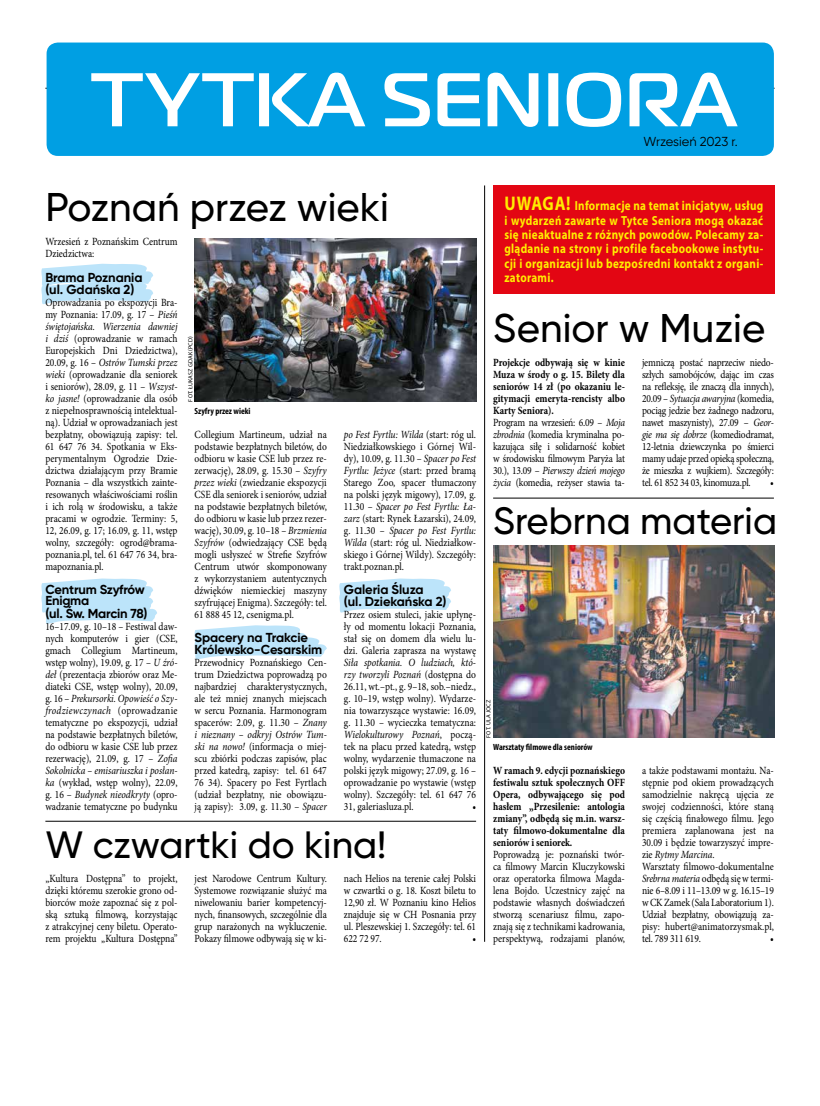
<style>
.page{position:relative;width:820px;height:1106px;background:#fff}
.page>*{position:absolute;margin:0;border:0;box-sizing:border-box;transform-origin:0 0}
.t1{font:500 40px "Gilroy";color:#000}
.t2{font:500 38px "Gilroy";color:#000}
.t3{font:700 13.2px/14.4px "Myriad Pro";letter-spacing:.03em;color:#ffed00;text-align:justify;scale:.84 1}
.t4{font:700 13px/12px "Gilroy";letter-spacing:-.01em;color:#000}
.t5{font:13px "Gilroy";letter-spacing:-.01em;color:#000}
.t6{font:11px/12px "Minion Pro";letter-spacing:-.005em;color:#000;text-align:justify;scale:.86 1}
.t7{font:700 11px/12px "Minion Pro";color:#000;text-align:justify;scale:.86 1}
.t8{font:700 condensed 9px "Myriad Pro";color:#000}
.t9{font:6px "Myriad Pro";letter-spacing:.02em;color:#000}
.s1{font-style:italic}
.s2{font-size:19.8px}
.s3{font-weight:700}
</style>
<div class="page">
<svg style="left:41px;top:263px;width:112px;height:41px;background:#c7e8fa"></svg>
<svg style="left:41px;top:578px;width:116px;height:46px"></svg>
<svg style="left:339px;top:578px;width:112px;height:34px;background:#c7e8fa"></svg>
<svg style="left:194px;top:625px;width:133px;height:34px"></svg>
<hr style="left:45px;top:88px;width:729px;height:1px;background:#0a0a0a">
<div style="left:47px;top:43px;width:726px;height:113px;background:#009fe3;border-radius:11px"></div>
<svg style="left:91px;top:73px;width:646px;height:54px"></svg>
<hr style="left:484px;top:185px;width:1px;height:756px;background:#000">
<div style="left:493px;top:185px;width:281px;height:108px;background:#e30613"></div>
<hr style="left:493px;top:497px;width:280px;height:1px;background:#000">
<hr style="left:45px;top:820px;width:431px;height:1px;background:#000">
<img style="left:493px;top:545px;width:281px;height:192px">
<img style="left:194px;top:238px;width:282px;height:163px">
<p class="t5" style="left:643px;top:134px;width:95px">Wrzesień 2023 r.</p>
<h1 class="t1" style="left:45px;top:183px;width:345px">Poznań przez wieki</h1>
<p class="t6" style="left:45px;top:236px;width:155px">Wrzesień z Poznańskim Centrum<br>Dziedzictwa:</p>
<p class="t4" style="left:45px;top:271px;width:99px">Brama Poznania (ul. Gdańska 2)</p>
<p class="t6" style="left:45px;top:296px;width:155px">Oprowadzania po ekspozycji Bra&shy;my Poznania: 17.09, g. 17 – <span class="s1">Pieśń świętojańska. Wierzenia dawniej i dziś</span> (oprowadzanie w ramach Europejskich Dni Dziedzictwa), 20.09, g. 16 – <span class="s1">Ostrów Tumski przez wieki</span> (oprowadzanie dla seniorek i seniorów), 28.09, g. 11 – <span class="s1">Wszyst&shy;ko jasne!</span> (oprowadzanie dla osób z niepełnosprawnością intelektual&shy;ną). Udział w oprowadzaniach jest bezpłatny, obowiązują zapisy: tel.<br>61 647 76 34. Spotkania w Eks&shy;perymentalnym Ogrodzie Dzie&shy;dzictwa działającym przy Bramie Poznania – dla wszystkich zainte&shy;resowanych właściwościami roślin i ich rolą w środowisku, a także pracami w ogrodzie. Terminy: 5, 12, 26.09, g. 17; 16.09, g. 11, wstęp wolny, szczegóły: ogrod@brama&shy;poznania.pl, tel. 61 647 76 34, bra&shy;mapoznania.pl.</p>
<p class="t4" style="left:45px;top:583px;width:101px;line-height:11px">Centrum Szyfrów<br>Enigma</p>
<p class="t4" style="left:45px;top:607px;width:104px">(ul. Św. Marcin 78)</p>
<p class="t6" style="left:45px;top:620px;width:155px">16–17.09, g. 10–18 – Festiwal daw&shy;nych komputerów i gier (CSE, gmach Collegium Martineum, wstęp wolny), 19.09, g. 17 – <span class="s1">U źró&shy;deł</span> (prezentacja zbiorów oraz Me&shy;diateki CSE, wstęp wolny), 20.09, g. 16 – <span class="s1">Prekursorki. Opowieść o Szy&shy;frodziewczynach</span> (oprowadzanie tematyczne po ekspozycji, udział na podstawie bezpłatnych biletów, do odbioru w kasie CSE lub przez rezerwację), 21.09, g. 17 – <span class="s1">Zofia Sokolnicka – emisariuszka i posłan&shy;ka</span> (wykład, wstęp wolny), 22.09, g. 16 – <span class="s1">Budynek nieodkryty</span> (opro&shy;wadzanie tematyczne po budynku</p>
<p class="t9" style="left:187px;top:401px;width:67px;rotate:-90deg">fot. Łukasz Gdak (PCD)</p>
<p class="t8" style="left:194px;top:405px;width:57px">Szyfry przez wieki</p>
<p class="t6" style="left:194px;top:428px;width:155px">Collegium Martineum, udział na podstawie bezpłatnych biletów, do odbioru w kasie CSE lub przez re&shy;zerwację), 28.09, g. 15.30 – <span class="s1">Szyfry przez wieki</span> (zwiedzanie ekspozycji CSE dla seniorek i seniorów, udział na podstawie bezpłatnych biletów, do odbioru w kasie lub przez rezer&shy;wację), 30.09, g. 10–18 – <span class="s1">Brzmienia Szyfrów</span> (odwiedzający CSE będą mogli usłyszeć w Strefie Szyfrów Centrum utwór skomponowany z wykorzystaniem autentycznych dźwięków niemieckiej maszyny szyfrującej Enigma). Szczegóły: tel.<br>61 888 45 12, csenigma.pl.</p>
<p class="t4" style="left:194px;top:631px;width:129px">Spacery na Trakcie<br>Królewsko-Cesarskim</p>
<p class="t6" style="left:194px;top:656px;width:155px">Przewodnicy Poznańskiego Cen&shy;trum Dziedzictwa poprowadzą po najbardziej charakterystycznych, ale też mniej znanych miejscach w sercu Poznania. Harmonogram spacerów: 2.09, g. 11.30 – <span class="s1">Znany i nieznany – odkryj Ostrów Tum&shy;ski na nowo!</span> (informacja o miej&shy;scu zbiórki podczas zapisów, plac przed katedrą, zapisy: tel. 61 647<br>76 34). Spacery po Fest Fyrtlach (udział bezpłatny, nie obowiązu&shy;ją zapisy): 3.09, g. 11.30 – <span class="s1">Spacer</span></p>
<p class="t6" style="left:344px;top:428px;width:155px"><span class="s1">po Fest Fyrtlu: Wilda</span> (start: róg ul.<br>Niedziałkowskiego i Górnej Wil&shy;dy), 10.09, g. 11.30 – <span class="s1">Spacer po Fest Fyrtlu: Jeżyce</span> (start: przed bramą Starego Zoo, spacer tłumaczony na polski język migowy), 17.09, g.<br>11.30 – <span class="s1">Spacer po Fest Fyrtlu: Ła&shy;zarz</span> (start: Rynek Łazarski), 24.09, g. 11.30 – <span class="s1">Spacer po Fest Fyrtlu:<br>Wilda</span> (start: róg ul. Niedziałkow&shy;skiego i Górnej Wildy). Szczegóły: trakt.poznan.pl.</p>
<p class="t4" style="left:344px;top:583px;width:104px">Galeria Śluza<br>(ul. Dziekańska 2)</p>
<p class="t6" style="left:344px;top:608px;width:155px">Przez osiem stuleci, jakie upłynę&shy;ły od momentu lokacji Poznania, stał się on domem dla wielu lu&shy;dzi. Galeria zaprasza na wystawę</p>
<p class="t6" style="left:344px;top:656px;width:155px"><span class="s1">Siła spotkania. O ludziach, któ&shy;rzy tworzyli Poznań</span> (dostępna do 26.11, wt.–pt., g. 9–18, sob.–niedz., g. 10–19, wstęp wolny). Wydarze&shy;nia towarzyszące wystawie: 16.09, g. 11.30 – wycieczka tematyczna:<br><span class="s1">Wielokulturowy Poznań</span>, począ&shy;tek na placu przed katedrą, wstęp wolny, wydarzenie tłumaczone na polski język migowy; 27.09, g. 16 – oprowadzanie po wystawie (wstęp wolny). Szczegóły: tel. 61 647 76<br>31, galeriasluza.pl.</p>
<p class="t6" style="left:472px;top:800px;width:6px">•</p>
<h2 class="t2" style="left:45px;top:821px;width:342px">W czwartki do kina!</h2>
<p class="t6" style="left:45px;top:872px;width:155px">„Kultura Dostępna” to projekt, dzięki któremu szerokie grono od&shy;biorców może zapoznać się z pol&shy;ską sztuką filmową, korzystając z atrakcyjnej ceny biletu. Operato&shy;rem projektu „Kultura Dostępna”</p>
<p class="t6" style="left:194px;top:872px;width:155px">jest Narodowe Centrum Kultury.<br>Systemowe rozwiązanie służyć ma niwelowaniu barier kompetencyj&shy;nych, finansowych, szczególnie dla grup narażonych na wykluczenie.<br>Pokazy filmowe odbywają się w ki-</p>
<p class="t6" style="left:344px;top:872px;width:155px">nach Helios na terenie całej Polski w czwartki o g. 18. Koszt biletu to 12,90 zł. W Poznaniu kino Helios znajduje się w CH Posnania przy ul. Pleszewskiej 1. Szczegóły: tel. 61<br>622 72 97.</p>
<p class="t6" style="left:472px;top:932px;width:6px">•</p>
<p class="t3" style="left:504px;top:198px;width:309px"><span class="s2">Uwaga!</span> Informacje na temat inicjatyw, usług i wydarzeń zawarte w Tytce Seniora mogą okazać się nieaktualne z różnych powodów. Polecamy za&shy;glądanie na strony i profile facebookowe instytu&shy;cji i organizacji lub bezpośredni kontakt z organi&shy;zatorami.</p>
<h1 class="t1" style="left:493px;top:303px;width:274px">Senior w Muzie</h1>
<p class="t6" style="left:493px;top:356px;width:155px;text-align:left"><span class="s3">Projekcje odbywają się w kinie<br>Muza w środy o g. 15. Bilety dla seniorów 14 zł (po okazaniu le&shy;gitymacji emeryta-rencisty albo<br>Karty Seniora).<br></span>Program na wrzesień: 6.09 – <span class="s1">Moja zbrodnia</span> (komedia kryminalna po&shy;kazująca siłę i solidarność kobiet w środowisku filmowym Paryża lat<br>30.), 13.09 – <span class="s1">Pierwszy dzień mojego życia</span> (komedia, reżyser stawia ta-</p>
<p class="t6" style="left:641px;top:356px;width:155px">jemniczą postać naprzeciw niedo&shy;szłych samobójców, dając im czas na refleksję, ile znaczą dla innych), 20.09 – <span class="s1">Sytuacja awaryjna</span> (komedia, pociąg jedzie bez żadnego nadzoru, nawet maszynisty), 27.09 – <span class="s1">Geor&shy;gie ma się dobrze</span> (komediodramat, 12-letnia dziewczynka po śmierci mamy udaje przed opieką społeczną, że mieszka z wujkiem). Szczegóły: tel. 61 852 34 03, kinomuza.pl.</p>
<p class="t6" style="left:769px;top:476px;width:6px">•</p>
<h2 class="t2" style="left:493px;top:497px;width:285px">Srebrna materia</h2>
<p class="t9" style="left:484px;top:737px;width:39px;rotate:-90deg">fot. Ula Jocz</p>
<p class="t8" style="left:493px;top:741px;width:101px">Warsztaty filmowe dla seniorów</p>
<p class="t7" style="left:493px;top:764px;width:155px">W ramach 9. edycji poznańskiego festiwalu sztuk społecznych OFF Opera, odbywającego się pod hasłem „Przesilenie: antologia zmiany”, odbędą się m.in. warsz&shy;taty filmowo-dokumentalne dla seniorów i seniorek.</p>
<p class="t6" style="left:493px;top:848px;width:155px">Poprowadzą je: poznański twór&shy;ca filmowy Marcin Kluczykowski oraz operatorka filmowa Magda&shy;lena Bojdo. Uczestnicy zajęć na podstawie własnych doświadczeń stworzą scenariusz filmu, zapo&shy;znają się z technikami kadrowania, perspektywą, rodzajami planów,</p>
<p class="t6" style="left:641px;top:764px;width:155px;text-align:left">a także podstawami montażu. Na&shy;stępnie pod okiem prowadzących samodzielnie nakręcą ujęcia ze swojej codzienności, które staną się częścią finałowego filmu. Jego premiera zaplanowana jest na<br>30.09 i będzie towarzyszyć impre&shy;zie <span class="s1">Rytmy Marcina</span>.<br>Warsztaty filmowo-dokumentalne<br><span class="s1">Srebrna materia</span> odbędą się w termi&shy;nie 6–8.09 i 11–13.09 w g. 16.15–19 w CK Zamek (Sala Laboratorium 1).<br>Udział bezpłatny, obowiązują za&shy;pisy: hubert@animatorzysmak.pl, tel. 789 311 619.</p>
<p class="t6" style="left:769px;top:932px;width:6px">•</p>
</div>
